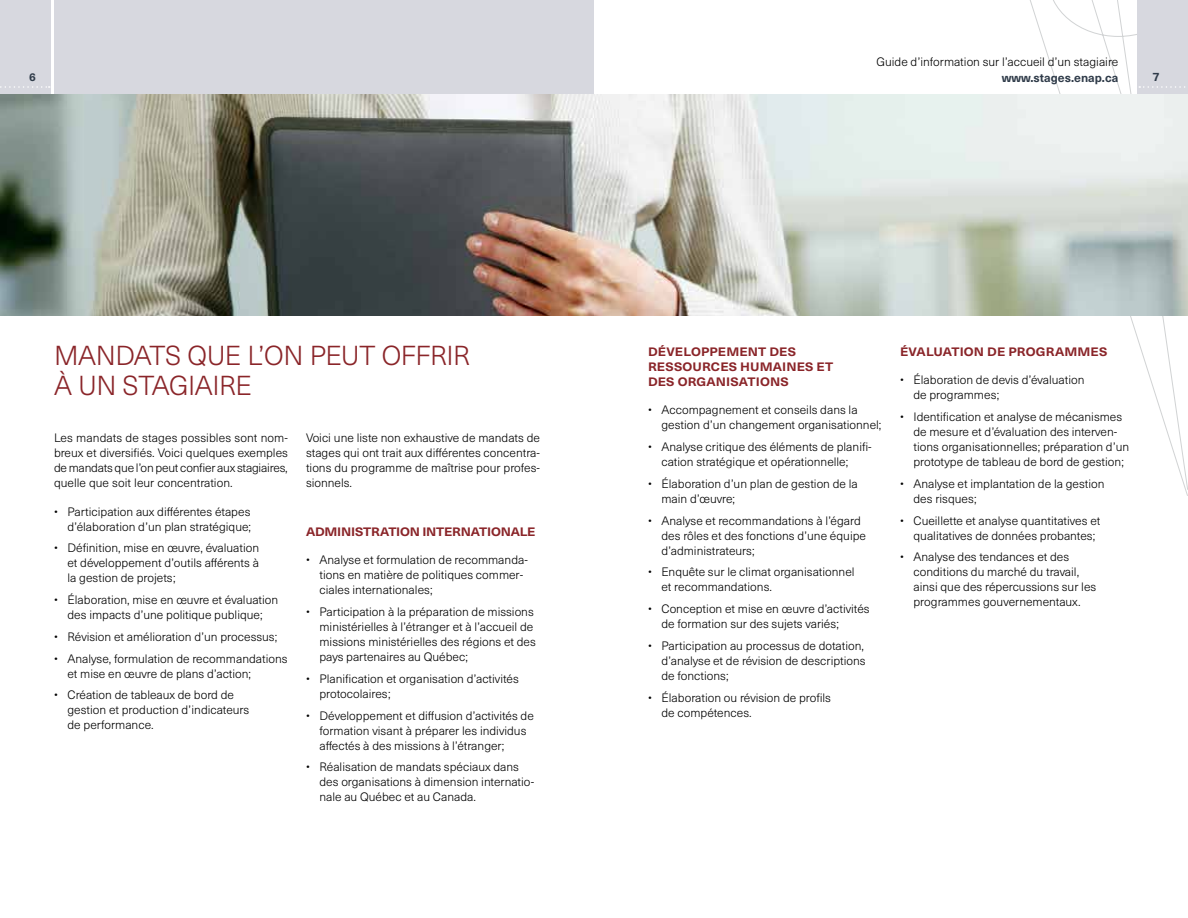
<style>
.page{position:relative;width:1188px;height:918px;background:#fff}
.page>*{position:absolute;margin:0;border:0;box-sizing:border-box;transform-origin:0 0}
.t1{font:300 27px/30px "Neue Haas Unica Pro";letter-spacing:-.02em;color:#8a2529}
.t2{font:300 12px/15px "Neue Haas Unica Pro";color:#000}
.t3{font:700 12px/15px "Neue Haas Unica Pro";letter-spacing:.005em;color:#8a2529;scale:1.1 1}
.t4{font:700 12px "Neue Haas Unica Pro";letter-spacing:-.015em;color:#8a2529;scale:1.1 1}
.t5{font:700 12px "Neue Haas Unica Pro";color:#2f3b49}
.t6{font:700 11.25px "Neue Haas Unica Pro";color:#2f3b49}
</style>
<div class="page">
<svg style="left:998px;top:0;width:190px;height:496px"></svg>
<div style="left:1137px;top:0;width:51px;height:94px;background:#d7d8df"></div>
<div style="left:54px;top:0;width:540px;height:94px;background:#d7d8df"></div>
<div style="left:0;top:0;width:51px;height:94px;background:#d7d8df"></div>
<svg style="left:1139px;top:86px;width:46px;height:2px"></svg>
<svg style="left:0;top:86px;width:50px;height:2px"></svg>
<img style="left:0;top:94px;width:1188px;height:221px">
<p class="t2" style="left:876px;top:55px;width:243px">Guide d’information sur l’accueil d’un stagiaire</p>
<p class="t6" style="left:29px;top:70px;width:8px">6</p>
<p class="t5" style="left:1002px;top:70px;width:118px">www.stages.enap.ca</p>
<p class="t5" style="left:1153px;top:70px;width:9px">7</p>
<h1 class="t1" style="left:54px;top:341px;width:417px">MANDATS QUE L’ON PEUT OFFRIR<br>À UN STAGIAIRE</h1>
<p class="t3" style="left:648px;top:344px;width:170px">DÉVELOPPEMENT DES<br>RESSOURCES HUMAINES ET<br>DES ORGANISATIONS</p>
<p class="t2" style="left:662px;top:403px;width:221px;text-indent:-14px">• Accompagnement et conseils dans la gestion d’un changement organisationnel;</p>
<p class="t2" style="left:662px;top:440px;width:212px;text-indent:-14px">• Analyse critique des éléments de planifi&shy;cation stratégique et opérationnelle;</p>
<p class="t2" style="left:662px;top:476px;width:198px;text-indent:-14px">• Élaboration d’un plan de gestion de la main d’œuvre;</p>
<p class="t2" style="left:662px;top:513px;width:206px;text-indent:-14px">• Analyse et recommandations à l’égard des rôles et des fonctions d’une équipe d’administrateurs;</p>
<p class="t2" style="left:662px;top:565px;width:195px;text-indent:-14px">• Enquête sur le climat organisationnel et recommandations.</p>
<p class="t2" style="left:662px;top:602px;width:210px;text-indent:-14px">• Conception et mise en œuvre d’activités de formation sur des sujets variés;</p>
<p class="t2" style="left:662px;top:638px;width:206px;text-indent:-14px">• Participation au processus de dotation, d’analyse et de révision de descriptions de fonctions;</p>
<p class="t2" style="left:662px;top:690px;width:171px;text-indent:-14px">• Élaboration ou révision de profils de compétences.</p>
<p class="t2" style="left:306px;top:431px;width:236px;text-align:justify">Voici une liste non exhaustive de mandats de stages qui ont trait aux différentes concentra&shy;tions du programme de maîtrise pour profes&shy;sionnels.</p>
<p class="t4" style="left:306px;top:524px;width:210px">ADMINISTRATION INTERNATIONALE</p>
<p class="t2" style="left:320px;top:553px;width:210px;text-indent:-14px">• Analyse et formulation de recommanda&shy;tions en matière de politiques commer&shy;ciales internationales;</p>
<p class="t2" style="left:320px;top:605px;width:218px;text-indent:-14px">• Participation à la préparation de missions ministérielles à l’étranger et à l’accueil de missions ministérielles des régions et des pays partenaires au Québec;</p>
<p class="t2" style="left:320px;top:671px;width:201px;text-indent:-14px">• Planification et organisation d’activités protocolaires;</p>
<p class="t2" style="left:320px;top:708px;width:216px;text-indent:-14px">• Développement et diffusion d’activités de formation visant à préparer les individus affectés à des missions à l’étranger;</p>
<p class="t2" style="left:320px;top:760px;width:216px;text-indent:-14px">• Réalisation de mandats spéciaux dans des organisations à dimension internatio&shy;nale au Québec et au Canada.</p>
<p class="t2" style="left:54px;top:431px;width:236px;text-align:justify">Les mandats de stages possibles sont nom&shy;breux et diversifiés. Voici quelques exemples de mandats que l’on peut confier aux stagiaires, quelle que soit leur concentration.</p>
<p class="t2" style="left:54px;top:504px;width:199px;text-align:right">• Participation aux différentes étapes d’élaboration d’un plan stratégique;</p>
<p class="t2" style="left:68px;top:541px;width:193px;text-align:justify;text-indent:-14px">• Définition, mise en œuvre, évaluation et développement d’outils afférents à la gestion de projets;</p>
<p class="t2" style="left:54px;top:593px;width:226px;text-align:center">• Élaboration, mise en œuvre et évaluation des impacts d’une politique publique;</p>
<p class="t2" style="left:54px;top:629px;width:225px">• Révision et amélioration d’un processus;</p>
<p class="t2" style="left:68px;top:651px;width:222px;text-indent:-14px">• Analyse, formulation de recommandations et mise en œuvre de plans d’action;</p>
<p class="t2" style="left:68px;top:688px;width:183px;text-indent:-14px">• Création de tableaux de bord de gestion et production d’indicateurs de performance.</p>
<p class="t3" style="left:900px;top:344px;width:190px">ÉVALUATION DE PROGRAMMES</p>
<p class="t2" style="left:914px;top:373px;width:172px;text-indent:-14px">• Élaboration de devis d’évaluation de programmes;</p>
<p class="t2" style="left:914px;top:410px;width:217px;text-indent:-14px">• Identification et analyse de mécanismes de mesure et d’évaluation des interven&shy;tions organisationnelles; préparation d’un prototype de tableau de bord de gestion;</p>
<p class="t2" style="left:914px;top:476px;width:193px;text-indent:-14px">• Analyse et implantation de la gestion des risques;</p>
<p class="t2" style="left:914px;top:513px;width:188px;text-indent:-14px">• Cueillette et analyse quantitatives et qualitatives de données probantes;</p>
<p class="t2" style="left:914px;top:550px;width:184px;text-indent:-14px">• Analyse des tendances et des conditions du marché du travail, ainsi que des répercussions sur les programmes gouvernementaux.</p>
</div>
